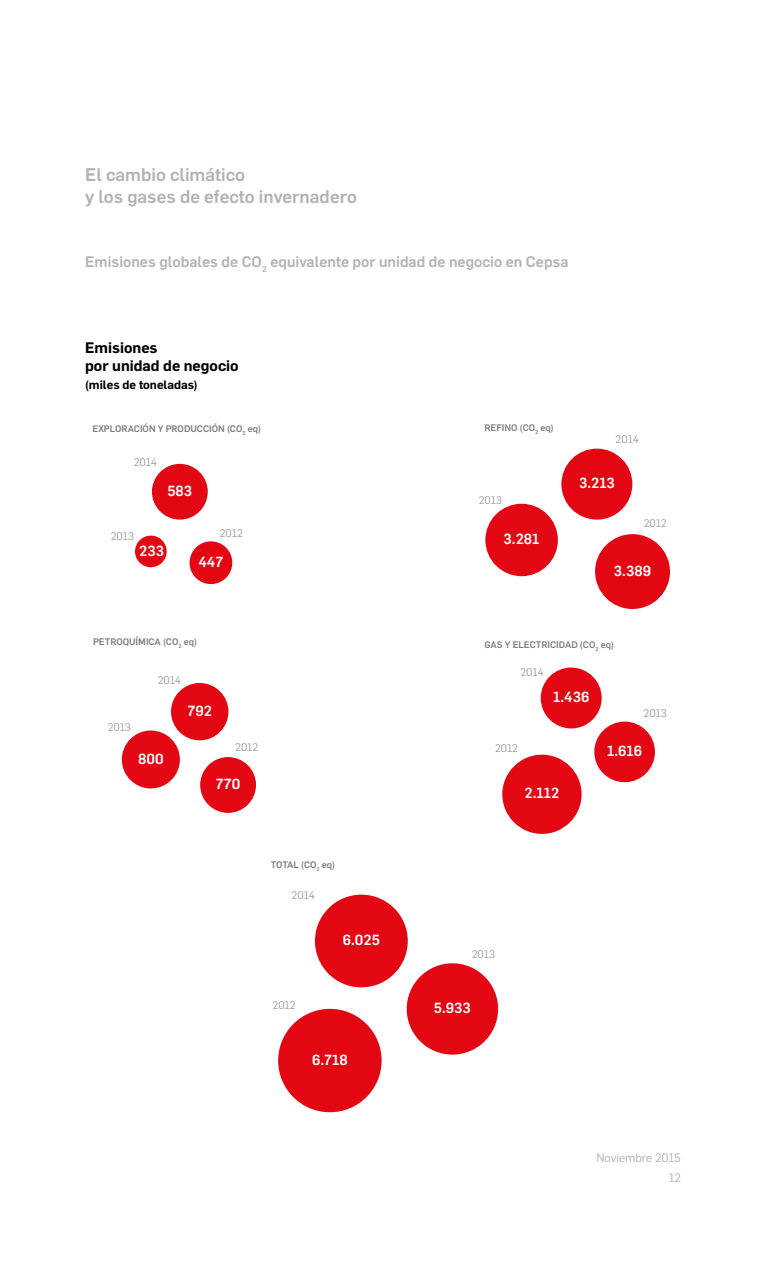
<style>
.page{position:relative;width:766px;height:1263px;background:#fff}
.page>*{position:absolute;margin:0;border:0;box-sizing:border-box;transform-origin:0 0}
.t1{font:500 18px/21.6px "Flama";color:#b3b2b2}
.t2{font:500 15px "Flama";color:#b3b2b2}
.t3{font:600 15px/18px "Flama";color:#000}
.t4{font:500 14.4px "Flama";color:#fff}
.t5{font:600 12px "Flama";color:#000}
.t6{font:12px/19.5px "Flama";color:#b3b2b2;text-align:right}
.t7{font:10.8px "Flama";color:#9d9d9c}
.t8{font:500 9.3px "Flama";color:#808080}
</style>
<div class="page">
<div style="left:152px;top:464px;width:56px;height:56px;background:#e30613;border-radius:50%"></div>
<div style="left:135px;top:536px;width:32px;height:31px;background:#e30613;border-radius:50%"></div>
<div style="left:189px;top:541px;width:43px;height:43px;background:#e30613;border-radius:50%"></div>
<div style="left:561px;top:449px;width:71px;height:71px;background:#e30613;border-radius:50%"></div>
<div style="left:485px;top:504px;width:72px;height:72px;background:#e30613;border-radius:50%"></div>
<div style="left:595px;top:534px;width:74px;height:75px;background:#e30613;border-radius:50%"></div>
<div style="left:171px;top:683px;width:57px;height:57px;background:#e30613;border-radius:50%"></div>
<div style="left:122px;top:730px;width:58px;height:58px;background:#e30613;border-radius:50%"></div>
<div style="left:200px;top:757px;width:56px;height:56px;background:#e30613;border-radius:50%"></div>
<div style="left:540px;top:667px;width:61px;height:61px;background:#e30613;border-radius:50%"></div>
<div style="left:594px;top:722px;width:60px;height:60px;background:#e30613;border-radius:50%"></div>
<div style="left:502px;top:755px;width:79px;height:79px;background:#e30613;border-radius:50%"></div>
<div style="left:315px;top:895px;width:92px;height:92px;background:#e30613;border-radius:50%"></div>
<div style="left:406px;top:963px;width:92px;height:91px;background:#e30613;border-radius:50%"></div>
<div style="left:278px;top:1009px;width:103px;height:103px;background:#e30613;border-radius:50%"></div>
<h1 class="t1" style="left:85px;top:163px;width:273px">El cambio climático<br>y los gases de efecto invernadero</h1>
<h2 class="t2" style="left:85px;top:251px;width:485px">Emisiones globales de CO<sub>2</sub> equivalente por unidad de negocio en Cepsa</h2>
<h2 class="t3" style="left:85px;top:338px;width:155px">Emisiones<br>por unidad de negocio</h2>
<p class="t5" style="left:85px;top:376px;width:114px">(miles de toneladas)</p>
<p class="t8" style="left:92px;top:422px;width:170px">EXPLORACIÓN Y PRODUCCIÓN (CO<sub>2</sub> eq)</p>
<p class="t7" style="left:134px;top:454px;width:25px">2014</p>
<h3 class="t4" style="left:167px;top:480px;width:26px">583</h3>
<p class="t7" style="left:111px;top:528px;width:25px">2013</p>
<p class="t7" style="left:220px;top:525px;width:24px">2012</p>
<h3 class="t4" style="left:139px;top:540px;width:26px">233</h3>
<h3 class="t4" style="left:198px;top:551px;width:27px">447</h3>
<p class="t8" style="left:93px;top:634px;width:106px">PETROQUÍMICA (CO<sub>2</sub> eq)</p>
<p class="t7" style="left:158px;top:672px;width:25px">2014</p>
<p class="t7" style="left:108px;top:719px;width:25px">2013</p>
<h3 class="t4" style="left:138px;top:748px;width:27px">800</h3>
<h3 class="t4" style="left:187px;top:700px;width:26px">792</h3>
<p class="t7" style="left:235px;top:739px;width:24px">2012</p>
<h3 class="t4" style="left:216px;top:773px;width:26px">770</h3>
<p class="t8" style="left:271px;top:858px;width:66px">TOTAL (CO<sub>2</sub> eq)</p>
<p class="t7" style="left:291px;top:887px;width:25px">2014</p>
<p class="t7" style="left:272px;top:997px;width:24px">2012</p>
<h3 class="t4" style="left:343px;top:929px;width:39px">6.025</h3>
<h3 class="t4" style="left:312px;top:1049px;width:37px">6.718</h3>
<p class="t8" style="left:484px;top:421px;width:71px">REFINO (CO<sub>2</sub> eq)</p>
<p class="t7" style="left:478px;top:492px;width:25px">2013</p>
<h3 class="t4" style="left:503px;top:528px;width:38px">3.281</h3>
<p class="t7" style="left:615px;top:431px;width:25px">2014</p>
<h3 class="t4" style="left:579px;top:472px;width:37px">3.213</h3>
<p class="t7" style="left:643px;top:515px;width:24px">2012</p>
<h3 class="t4" style="left:613px;top:560px;width:39px">3.389</h3>
<p class="t8" style="left:484px;top:637px;width:131px">GAS Y ELECTRICIDAD (CO<sub>2</sub> eq)</p>
<p class="t7" style="left:520px;top:663px;width:25px">2014</p>
<h3 class="t4" style="left:553px;top:686px;width:38px">1.436</h3>
<p class="t7" style="left:495px;top:740px;width:24px">2012</p>
<h3 class="t4" style="left:524px;top:782px;width:36px">2.112</h3>
<p class="t7" style="left:643px;top:705px;width:25px">2013</p>
<h3 class="t4" style="left:607px;top:740px;width:37px">1.616</h3>
<p class="t7" style="left:471px;top:946px;width:25px">2013</p>
<h3 class="t4" style="left:434px;top:997px;width:39px">5.933</h3>
<p class="t6" style="left:596px;top:1147px;width:86px">Noviembre 2015<br>12</p>
</div>
